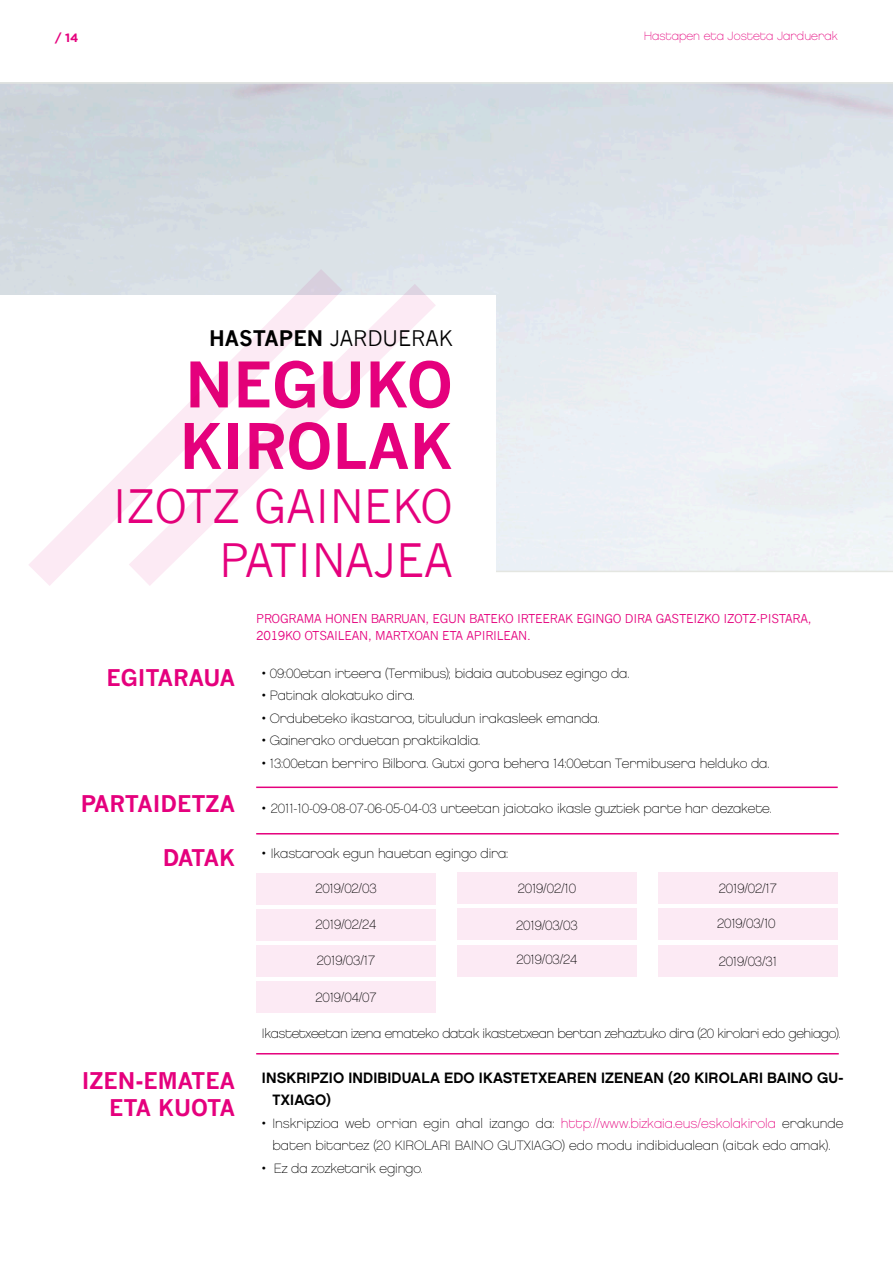
<style>
.page{position:relative;width:893px;height:1263px;background:#fff}
.page>*{position:absolute;margin:0;border:0;box-sizing:border-box;transform-origin:0 0}
.t1{font:700 61.5px/61.5px "News Gothic";color:#e5007d}
.t2{font:45px/54px "News Gothic";color:#e5007d;text-align:right}
.t3{font:700 22.5px/27px "News Gothic";color:#e5007d;text-align:right}
.t4{font:21px "News Gothic";color:#000}
.t5{font:15px/22.5px "Chalet New York Nineteen Eighty";letter-spacing:.01em;color:#000}
.t6{font:13.5px/22.5px "Chalet Paris Nineteen Eighty";letter-spacing:-.01em;color:#000;text-align:center}
.t7{font:13.5px "Chalet Paris Nineteen Eighty";letter-spacing:-.03em;color:#000}
.t8{font:12px/16.5px "News Gothic";letter-spacing:-.02em;color:#e5007d}
.t9{font:12px "Chalet Paris Nineteen Eighty";color:#e5007d}
.t10{font:700 12px "Gotham";color:#e5007d}
.s1{font-weight:700}
.s2{color:#e5007d}
</style>
<div class="page">
<svg style="left:0;top:82px;width:893px;height:490px;background:#dee4ea"></svg>
<div style="left:0;top:295px;width:495px;height:317px;background:#fff"></div>
<svg style="left:344px;top:282px;width:93px;height:113px"></svg>
<svg style="left:27px;top:268px;width:317px;height:318px"></svg>
<hr style="left:256px;top:786px;width:582px;height:2px;background:#e5007d">
<hr style="left:256px;top:833px;width:583px;height:1px;background:#e5007d">
<hr style="left:256px;top:1053px;width:583px;height:1px;background:#e5007d">
<div style="left:256px;top:873px;width:180px;height:31px;background:#fceaf4"></div>
<div style="left:256px;top:908px;width:180px;height:32px;background:#fceaf4"></div>
<div style="left:256px;top:945px;width:180px;height:31px;background:#fceaf4"></div>
<div style="left:256px;top:981px;width:180px;height:32px;background:#fceaf4"></div>
<div style="left:457px;top:872px;width:180px;height:32px;background:#fceaf4"></div>
<div style="left:457px;top:908px;width:180px;height:32px;background:#fceaf4"></div>
<div style="left:457px;top:945px;width:180px;height:31px;background:#fceaf4"></div>
<div style="left:658px;top:872px;width:180px;height:32px;background:#fceaf4"></div>
<div style="left:658px;top:908px;width:180px;height:32px;background:#fceaf4"></div>
<div style="left:658px;top:945px;width:180px;height:31px;background:#fceaf4"></div>
<p class="t10" style="left:55px;top:31px;width:25px">/ 14</p>
<p class="t9" style="left:644px;top:29px;width:196px">Hastapen eta Josteta Jarduerak</p>
<h3 class="t4" style="left:209px;top:326px;width:245px"><span class="s1">HASTAPEN</span> JARDUERAK</h3>
<h1 class="t1" style="left:179px;top:353px;width:275px">NEGUKO<br>KIROLAK</h1>
<h2 class="t2" style="left:112px;top:480px;width:342px">IZOTZ GAINEKO<br>PATINAJEA</h2>
<p class="t8" style="left:256px;top:610px;width:557px">PROGRAMA HONEN BARRUAN, EGUN BATEKO IRTEERAK EGINGO DIRA GASTEIZKO IZOTZ-PISTARA,<br>2019KO OTSAILEAN, MARTXOAN ETA APIRILEAN.</p>
<h3 class="t3" style="left:107px;top:664px;width:130px">EGITARAUA</h3>
<h3 class="t3" style="left:81px;top:790px;width:156px">PARTAIDETZA</h3>
<h3 class="t3" style="left:163px;top:844px;width:74px">DATAK</h3>
<h3 class="t3" style="left:82px;top:1067px;width:155px">IZEN-EMATEA<br>ETA KUOTA</h3>
<p class="t6" style="left:262px;top:662px;width:369px">• 09:00etan irteera (Termibus); bidaia autobusez egingo da.</p>
<p class="t6" style="left:262px;top:684px;width:154px">• Patinak alokatuko dira.</p>
<p class="t6" style="left:262px;top:707px;width:339px">• Ordubeteko ikastaroa, tituludun irakasleek emanda.</p>
<p class="t6" style="left:262px;top:729px;width:220px">• Gainerako orduetan praktikaldia.</p>
<p class="t6" style="left:262px;top:752px;width:509px">• 13:00etan berriro Bilbora. Gutxi gora behera 14:00etan Termibusera helduko da.</p>
<p class="t6" style="left:262px;top:797px;width:511px">• 2011-10-09-08-07-06-05-04-03 urteetan jaiotako ikasle guztiek parte har dezakete.</p>
<p class="t6" style="left:262px;top:842px;width:248px">• Ikastaroak egun hauetan egingo dira:</p>
<p class="t6" style="left:315px;top:877px;width:63px">2019/02/03</p>
<p class="t6" style="left:518px;top:877px;width:60px">2019/02/10</p>
<p class="t6" style="left:719px;top:877px;width:60px">2019/02/17</p>
<p class="t6" style="left:315px;top:913px;width:63px">2019/02/24</p>
<p class="t6" style="left:516px;top:914px;width:63px">2019/03/03</p>
<p class="t6" style="left:717px;top:912px;width:60px">2019/03/10</p>
<p class="t6" style="left:317px;top:949px;width:60px">2019/03/17</p>
<p class="t6" style="left:516px;top:948px;width:63px">2019/03/24</p>
<p class="t6" style="left:719px;top:951px;width:60px">2019/03/31</p>
<p class="t6" style="left:315px;top:986px;width:63px">2019/04/07</p>
<p class="t7" style="left:262px;top:1025px;width:580px">Ikastetxeetan izena emateko datak ikastetxean bertan zehaztuko dira (20 kirolari edo gehiago).</p>
<p class="t5" style="left:272px;top:1066px;width:572px;text-indent:-10px">INSKRIPZIO INDIBIDUALA EDO IKASTETXEAREN IZENEAN (20 KIROLARI BAINO GU-<br>TXIAGO)</p>
<p class="t6" style="left:262px;top:1112px;width:583px">• Inskripzioa web orrian egin ahal izango da: <span class="s2">http://www.bizkaia.eus/eskolakirola</span> erakunde baten bitartez (20 KIROLARI BAINO GUTXIAGO) edo modu indibidualean (aitak edo amak).</p>
<p class="t6" style="left:262px;top:1157px;width:163px">• Ez da zozketarik egingo.</p>
</div>
